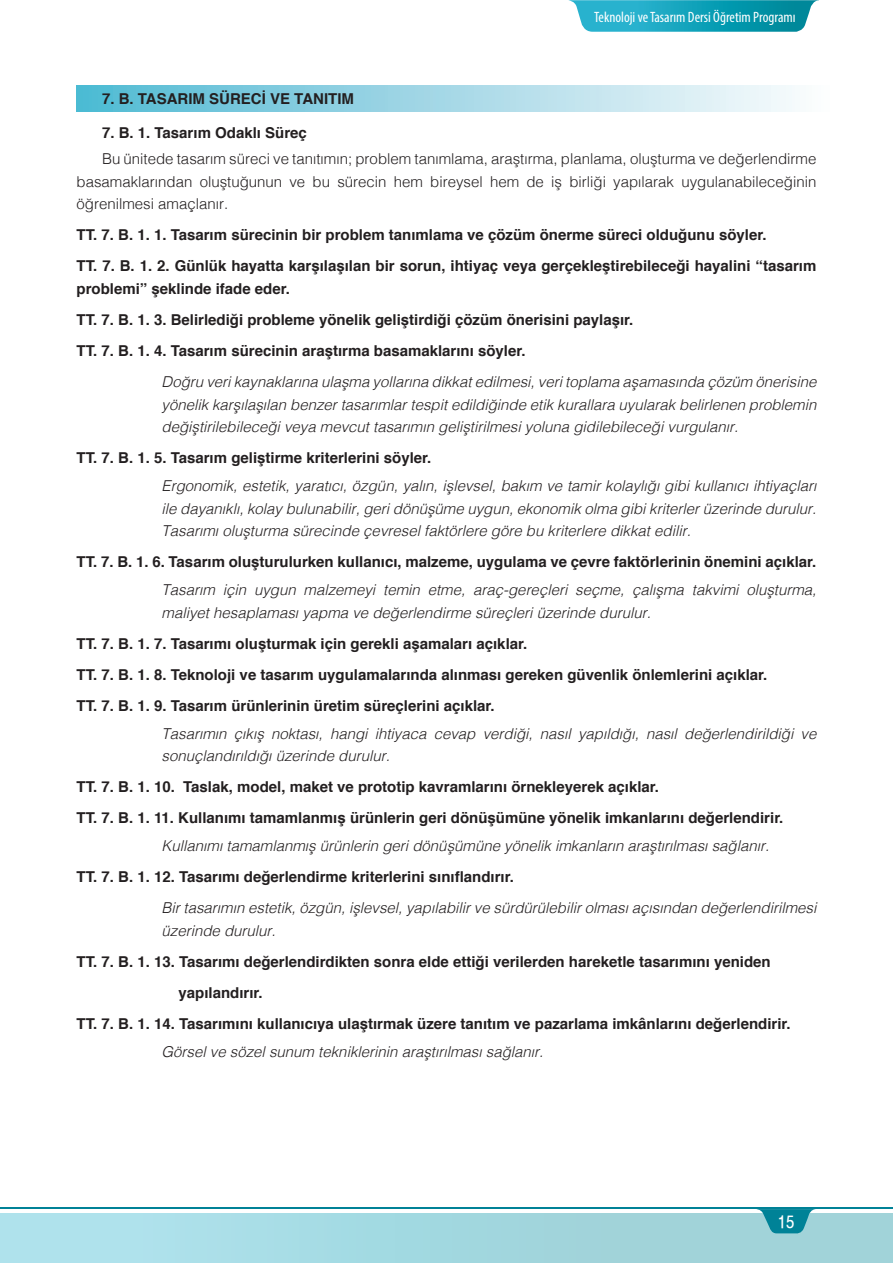
<style>
.page{position:relative;width:893px;height:1263px;background:#fff}
.page>*{position:absolute;margin:0;border:0;box-sizing:border-box;transform-origin:0 0}
.t1{font:18px "Helvetica Nar T Medium";color:#fff}
.t2{font:700 15px/31px "Helvetica";color:#231f20}
.t3{font:italic 300 15px/22.5px "Helvetica";color:#231f20}
.t4{font:300 15px/26.5px "Helvetica";color:#231f20}
.t5{font:condensed 15px "Myriad Pro";color:#fff}
.s1{font-weight:700}
.s2{font-weight:700;font-style:normal}
.s3{font-weight:300;font-style:italic}
</style>
<div class="page">
<div style="left:0;top:1213px;width:893px;height:50px;background:linear-gradient(to right,#aee3ed,#9dcfd4)"></div>
<hr style="left:0;top:1213px;width:1px;height:50px;background:#afe2ec">
<hr style="left:0;top:1207px;width:893px;height:2px;background:#008297">
<svg style="left:756px;top:1209px;width:66px;height:25px;background:#45a4b3"></svg>
<svg style="left:569px;top:0;width:250px;height:32px;background:#29aabf"></svg>
<div style="left:77px;top:86px;width:755px;height:25px;background:linear-gradient(to right,#50b9d3,#fefcfd)"></div>
<p class="t5" style="left:594px;top:8px;width:203px">Teknoloji ve Tasarım Dersi Öğretim Programı</p>
<p class="t2" style="left:102px;top:84px;width:253px">7. B. TASARIM SÜRECİ VE TANITIM</p>
<p class="t4" style="left:102px;top:118px;width:716px"><span class="s1">7. B. 1. Tasarım Odaklı Süreç<br></span>Bu ünitede tasarım süreci ve tanıtımın; problem tanımlama, araştırma, planlama, oluşturma ve değerlendirme</p>
<p class="t4" style="left:77px;top:169px;width:741px;line-height:22.5px">basamaklarından oluştuğunun ve bu sürecin hem bireysel hem de iş birliği yapılarak uygulanabileceğinin öğrenilmesi amaçlanır.</p>
<p class="t2" style="left:77px;top:220px;width:741px">TT. 7. B. 1. 1. Tasarım sürecinin bir problem tanımlama ve çözüm önerme süreci olduğunu söyler.<br>TT. 7. B. 1. 2. Günlük hayatta karşılaşılan bir sorun, ihtiyaç veya gerçekleştirebileceği hayalini “tasarım</p>
<p class="t2" style="left:77px;top:273px;width:215px">problemi” şeklinde ifade eder.</p>
<p class="t2" style="left:77px;top:304px;width:558px">TT. 7. B. 1. 3. Belirlediği probleme yönelik geliştirdiği çözüm önerisini paylaşır.</p>
<p class="t2" style="left:77px;top:335px;width:451px">TT. 7. B. 1. 4. Tasarım sürecinin araştırma basamaklarını söyler.</p>
<p class="t3" style="left:162px;top:370px;width:656px">Doğru veri kaynaklarına ulaşma yollarına dikkat edilmesi, veri toplama aşamasında çözüm önerisine</p>
<p class="t3" style="left:162px;top:392px;width:656px">yönelik karşılaşılan benzer tasarımlar tespit edildiğinde etik kurallara uyularak belirlenen problemin değiştirilebileceği veya mevcut tasarımın geliştirilmesi yoluna gidilebileceği vurgulanır.</p>
<p class="t3" style="left:162px;top:443px;width:656px;line-height:28px;text-indent:-85px"><span class="s2">TT. 7. B. 1. 5. Tasarım geliştirme kriterlerini söyler.<br></span>Ergonomik, estetik, yaratıcı, özgün, yalın, işlevsel, bakım ve tamir kolaylığı gibi kullanıcı ihtiyaçları</p>
<p class="t3" style="left:162px;top:496px;width:656px">ile dayanıklı, kolay bulunabilir, geri dönüşüme uygun, ekonomik olma gibi kriterler üzerinde durulur.<br>Tasarımı oluşturma sürecinde çevresel faktörlere göre bu kriterlere dikkat edilir.</p>
<p class="t2" style="left:77px;top:548px;width:741px;line-height:28px;text-align:right">TT. 7. B. 1. 6. Tasarım oluşturulurken kullanıcı, malzeme, uygulama ve çevre faktörlerinin önemini açıklar.<br><span class="s3">Tasarım için uygun malzemeyi temin etme, araç-gereçleri seçme, çalışma takvimi oluşturma,</span></p>
<p class="t2" style="left:77px;top:597px;width:692px;text-indent:85px"><span class="s3">maliyet hesaplaması yapma ve değerlendirme süreçleri üzerinde durulur.<br></span>TT. 7. B. 1. 7. Tasarımı oluşturmak için gerekli aşamaları açıklar.<br>TT. 7. B. 1. 8. Teknoloji ve tasarım uygulamalarında alınması gereken güvenlik önlemlerini açıklar.<br>TT. 7. B. 1. 9. Tasarım ürünlerinin üretim süreçlerini açıklar.</p>
<p class="t3" style="left:162px;top:721px;width:656px">Tasarımın çıkış noktası, hangi ihtiyaca cevap verdiği, nasıl yapıldığı, nasıl değerlendirildiği ve sonuçlandırıldığı üzerinde durulur.</p>
<p class="t2" style="left:77px;top:771px;width:708px">TT. 7. B. 1. 10. Taslak, model, maket ve prototip kavramlarını örnekleyerek açıklar.<br>TT. 7. B. 1. 11. Kullanımı tamamlanmış ürünlerin geri dönüşümüne yönelik imkanlarını değerlendirir.</p>
<p class="t3" style="left:162px;top:834px;width:609px">Kullanımı tamamlanmış ürünlerin geri dönüşümüne yönelik imkanların araştırılması sağlanır.</p>
<p class="t2" style="left:77px;top:861px;width:439px">TT. 7. B. 1. 12. Tasarımı değerlendirme kriterlerini sınıflandırır.</p>
<p class="t3" style="left:162px;top:896px;width:656px">Bir tasarımın estetik, özgün, işlevsel, yapılabilir ve sürdürülebilir olması açısından değerlendirilmesi</p>
<p class="t3" style="left:162px;top:918px;width:116px">üzerinde durulur.</p>
<p class="t2" style="left:77px;top:946px;width:696px">TT. 7. B. 1. 13. Tasarımı değerlendirdikten sonra elde ettiği verilerden hareketle tasarımını yeniden</p>
<p class="t2" style="left:179px;top:977px;width:86px">yapılandırır.</p>
<p class="t2" style="left:77px;top:1008px;width:716px">TT. 7. B. 1. 14. Tasarımını kullanıcıya ulaştırmak üzere tanıtım ve pazarlama imkânlarını değerlendirir.</p>
<p class="t3" style="left:162px;top:1039px;width:383px">Görsel ve sözel sunum tekniklerinin araştırılması sağlanır.</p>
<p class="t1" style="left:778px;top:1211px;width:18px">15</p>
</div>
